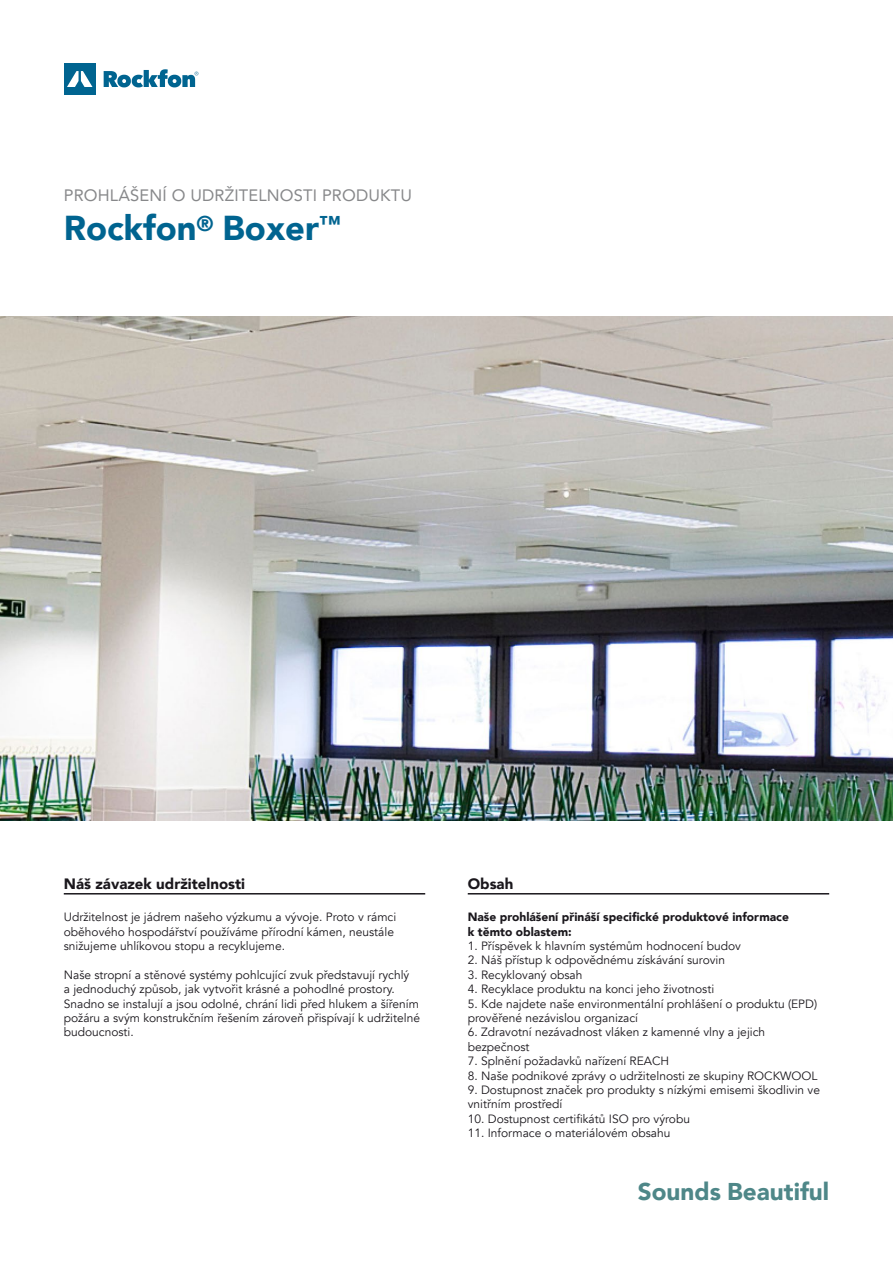
<style>
.page{position:relative;width:893px;height:1263px;background:#fff}
.page>*{position:absolute;margin:0;border:0;box-sizing:border-box;transform-origin:0 0}
.t1{font:900 34.5px "Avenir";color:#006490}
.t2{font:900 24.3px "Avenir";color:#4e8788}
.t3{font:16.5px "Avenir";letter-spacing:.01em;color:#87888a}
.t4{font:900 15px "Avenir";color:#1a171c}
.t5{font:12px/14.4px "Avenir";color:#1a171c}
.t6{font:900 12px/14.4px "Avenir";color:#1a171c}
</style>
<div class="page">
<img style="left:0;top:316px;width:893px;height:505px">
<hr style="left:64px;top:893px;width:361px;height:1px;background:#1a171c">
<hr style="left:468px;top:893px;width:361px;height:1px;background:#1a171c">
<svg style="left:104px;top:69px;width:94px;height:18px"></svg>
<div style="left:64px;top:63px;width:32px;height:32px;background:#006490"></div>
<svg style="left:67px;top:71px;width:25px;height:16px"></svg>
<h3 class="t3" style="left:64px;top:182px;width:350px">PROHLÁŠENÍ O UDRŽITELNOSTI PRODUKTU</h3>
<h1 class="t1" style="left:64px;top:199px;width:278px">Rockfon<sup>®</sup> Boxer<sup>™</sup></h1>
<p class="t4" style="left:64px;top:871px;width:183px">Náš závazek udržitelnosti</p>
<p class="t5" style="left:64px;top:910px;width:334px">Udržitelnost je jádrem našeho výzkumu a vývoje. Proto v rámci oběhového hospodářství používáme přírodní kámen, neustále snižujeme uhlíkovou stopu a recyklujeme.</p>
<p class="t5" style="left:64px;top:968px;width:358px">Naše stropní a stěnové systémy pohlcující zvuk představují rychlý<br>a jednoduchý způsob, jak vytvořit krásné a pohodlné prostory.<br>Snadno se instalují a jsou odolné, chrání lidi před hlukem a šířením požáru a svým konstrukčním řešením zároveň přispívají k udržitelné budoucnosti.</p>
<p class="t4" style="left:468px;top:871px;width:47px">Obsah</p>
<p class="t6" style="left:468px;top:909px;width:323px">Naše prohlášení přináší specifické produktové informace k těmto oblastem:</p>
<p class="t5" style="left:468px;top:939px;width:275px">1. Příspěvek k hlavním systémům hodnocení budov</p>
<p class="t5" style="left:468px;top:953px;width:259px">2. Náš přístup k odpovědnému získávání surovin</p>
<p class="t5" style="left:468px;top:968px;width:116px">3. Recyklovaný obsah</p>
<p class="t5" style="left:468px;top:982px;width:248px">4. Recyklace produktu na konci jeho životnosti</p>
<p class="t5" style="left:468px;top:996px;width:351px">5. Kde najdete naše environmentální prohlášení o produktu (EPD) prověřené nezávislou organizací</p>
<p class="t5" style="left:468px;top:1025px;width:299px">6. Zdravotní nezávadnost vláken z kamenné vlny a jejich bezpečnost</p>
<p class="t5" style="left:468px;top:1054px;width:203px">7. Splnění požadavků nařízení REACH</p>
<p class="t5" style="left:468px;top:1068px;width:351px">8. Naše podnikové zprávy o udržitelnosti ze skupiny ROCKWOOL</p>
<p class="t5" style="left:468px;top:1083px;width:354px">9. Dostupnost značek pro produkty s nízkými emisemi škodlivin ve vnitřním prostředí</p>
<p class="t5" style="left:468px;top:1112px;width:224px">10. Dostupnost certifikátů ISO pro výrobu</p>
<p class="t5" style="left:468px;top:1126px;width:204px">11. Informace o materiálovém obsahu</p>
<h2 class="t2" style="left:638px;top:1170px;width:193px">Sounds Beautiful</h2>
</div>
